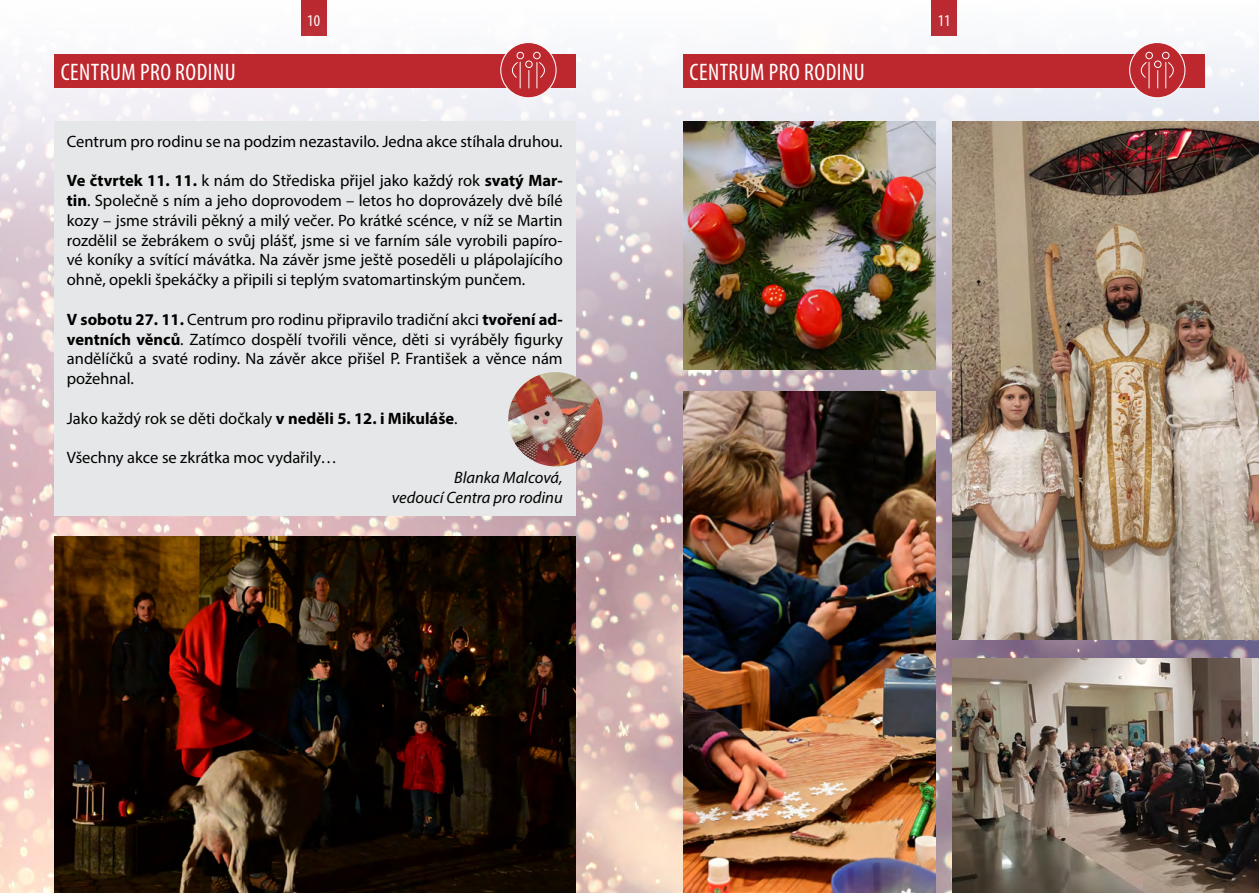
<style>
.page{position:relative;width:1259px;height:893px;background:#fff}
.page>*{position:absolute;margin:0;border:0;box-sizing:border-box;transform-origin:0 0}
.t1{font:condensed 24px "Myriad Pro";letter-spacing:.02em;color:#fff}
.t2{font:16.5px/19.8px "Myriad Pro";color:#000;text-align:justify}
.t3{font:italic 16.5px/19.8px "Myriad Pro";color:#000;text-align:right}
.t4{font:condensed 16.5px "Myriad Pro";color:#fff}
.s1{font-weight:700}
</style>
<div class="page">
<img style="left:0;top:0;width:1259px;height:893px">
<div style="left:54px;top:54px;width:521px;height:33px;background:#bc282e"></div>
<div style="left:501px;top:43px;width:55px;height:55px;background:#bc282e;border-radius:50%"></div>
<div style="left:525px;top:61px;width:7px;height:7px;border:1px solid #fff;border-radius:50%"></div>
<div style="left:516px;top:52px;width:8px;height:7px;border:1px solid #fff;border-radius:50%"></div>
<div style="left:533px;top:52px;width:7px;height:7px;border:1px solid #fff;border-radius:50%"></div>
<svg style="left:507px;top:62px;width:43px;height:26px"></svg>
<div style="left:500px;top:42px;width:56px;height:56px;border:1px solid #fff;border-radius:50%"></div>
<div style="left:683px;top:54px;width:521px;height:33px;background:#bc282e"></div>
<div style="left:1129px;top:43px;width:56px;height:55px;background:#bc282e;border-radius:50%"></div>
<div style="left:1154px;top:61px;width:7px;height:7px;border:1px solid #fff;border-radius:50%"></div>
<div style="left:1145px;top:52px;width:7px;height:7px;border:1px solid #fff;border-radius:50%"></div>
<div style="left:1162px;top:52px;width:7px;height:7px;border:1px solid #fff;border-radius:50%"></div>
<svg style="left:1135px;top:62px;width:39px;height:26px"></svg>
<div style="left:1129px;top:42px;width:56px;height:56px;border:1px solid #fff;border-radius:50%"></div>
<div style="left:54px;top:122px;width:521px;height:394px;background:#e6e7e8"></div>
<img style="left:54px;top:537px;width:521px;height:356px">
<img style="left:683px;top:122px;width:252px;height:247px">
<img style="left:952px;top:659px;width:307px;height:234px">
<img style="left:683px;top:392px;width:252px;height:501px">
<img style="left:952px;top:122px;width:307px;height:517px">
<img style="left:508px;top:372px;width:94px;height:94px;border-radius:47px">
<p class="t4" style="left:307px;top:10px;width:14px">10</p>
<p class="t4" style="left:938px;top:10px;width:14px">11</p>
<h1 class="t1" style="left:61px;top:57px;width:177px">CENTRUM PRO RODINU</h1>
<h1 class="t1" style="left:689px;top:57px;width:177px">CENTRUM PRO RODINU</h1>
<p class="t2" style="left:67px;top:131px;width:497px">Centrum pro rodinu se na podzim nezastavilo. Jedna akce stíhala druhou.</p>
<p class="t2" style="left:67px;top:171px;width:497px"><span class="s1">Ve čtvrtek 11. 11.</span> k nám do Střediska přijel jako každý rok <span class="s1">svatý Mar&shy;tin</span>. Společně s ním a jeho doprovodem – letos ho doprovázely dvě bílé kozy – jsme strávili pěkný a milý večer. Po krátké scénce, v níž se Martin rozdělil se žebrákem o svůj plášť, jsme si ve farním sále vyrobili papíro&shy;vé koníky a svítící mávátka. Na závěr jsme ještě poseděli u plápolajícího ohně, opekli špekáčky a připili si teplým svatomartinským punčem.</p>
<p class="t2" style="left:67px;top:309px;width:497px"><span class="s1">V sobotu 27. 11.</span> Centrum pro rodinu připravilo tradiční akci <span class="s1">tvoření ad&shy;ventních věnců</span>. Zatímco dospělí tvořili věnce, děti si vyráběly figurky andělíčků a svaté rodiny. Na závěr akce přišel P. František a věnce nám požehnal.</p>
<p class="t2" style="left:67px;top:408px;width:392px">Jako každý rok se děti dočkaly <span class="s1">v neděli 5. 12. i Mikuláše</span>.</p>
<p class="t2" style="left:67px;top:448px;width:272px">Všechny akce se zkrátka moc vydařily…</p>
<p class="t3" style="left:392px;top:468px;width:172px">Blanka Malcová,<br>vedoucí Centra pro rodinu</p>
</div>
